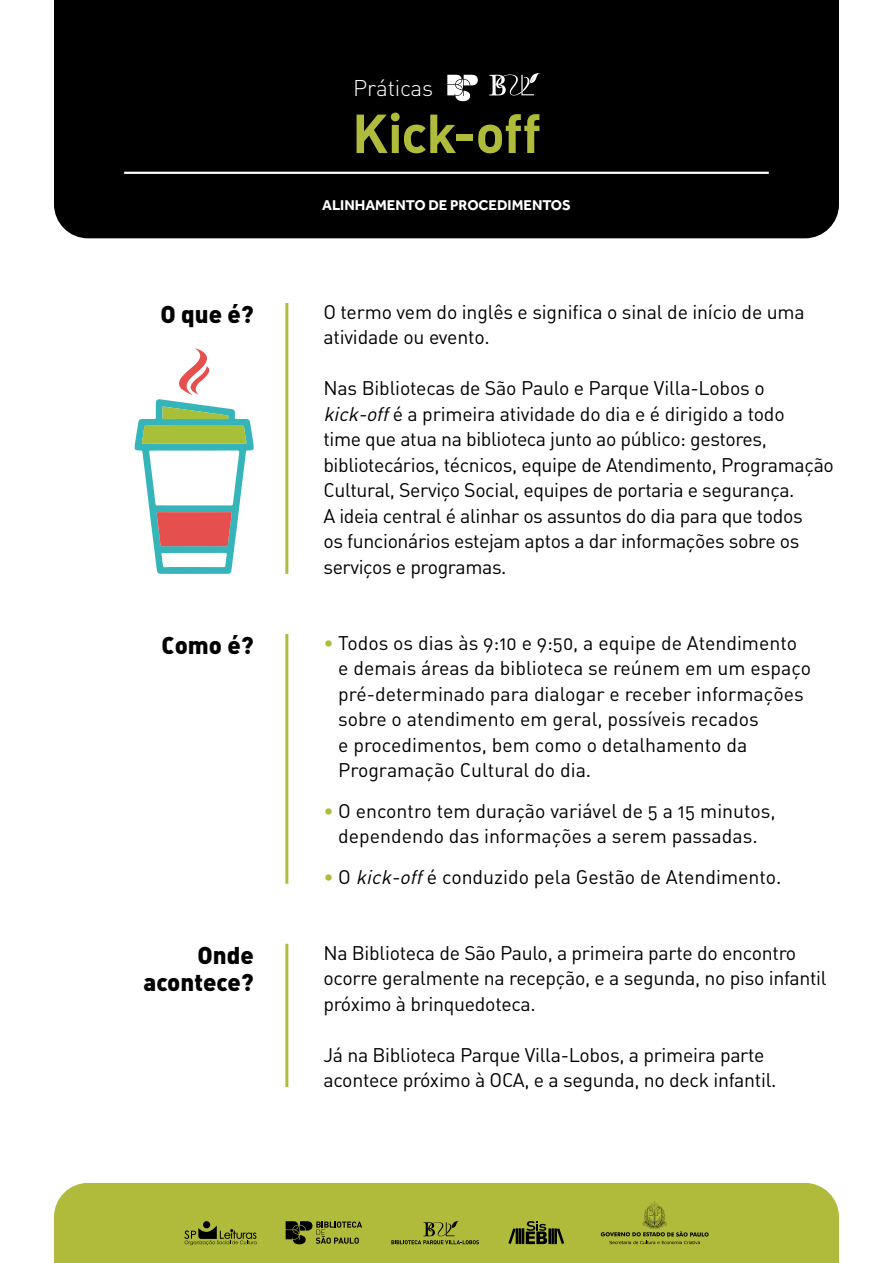
<style>
.page{position:relative;width:893px;height:1263px;background:#fff}
.page>*{position:absolute;margin:0;border:0;box-sizing:border-box;transform-origin:0 0}
.t1{font:54px "DIN Bold Alternate";letter-spacing:-.015em;color:#b0bb3b}
.t2{font:24px/27px "DIN Black Alternate";color:#000;text-align:right}
.t3{font:22.5px "DIN Light Alternate";letter-spacing:-.01em;color:#fff}
.t4{font:19.5px/25.5px "DIN Regular Alternate";letter-spacing:-.015em;color:#000}
.t5{font:700 14.7px "Effra";color:#fff}
.s1{font-style:italic}
.s2{color:#b0bb3b}
</style>
<div class="page">
<hr style="left:285px;top:303px;width:3px;height:271px;background:#b0bb3b">
<hr style="left:285px;top:944px;width:3px;height:143px;background:#b0bb3b">
<hr style="left:285px;top:634px;width:3px;height:250px;background:#b0bb3b">
<div style="left:54px;top:1183px;width:785px;height:80px;background:#b0bb3b"></div>
<div style="left:203px;top:1221px;width:7px;height:7px;background:#000;border-radius:50%"></div>
<svg style="left:184px;top:1225px;width:72px;height:20px"></svg>
<svg style="left:286px;top:1221px;width:76px;height:23px"></svg>
<svg style="left:391px;top:1221px;width:88px;height:23px"></svg>
<svg style="left:508px;top:1221px;width:56px;height:23px"></svg>
<svg style="left:601px;top:1201px;width:108px;height:43px"></svg>
<div style="left:54px;top:0;width:785px;height:238px;background:#000"></div>
<hr style="left:124px;top:172px;width:645px;height:2px;background:#fff">
<svg style="left:447px;top:75px;width:31px;height:26px"></svg>
<svg style="left:489px;top:72px;width:52px;height:24px"></svg>
<svg style="left:134px;top:348px;width:120px;height:226px"></svg>
<p class="t3" style="left:353px;top:74px;width:82px">Práticas</p>
<h1 class="t1" style="left:352px;top:98px;width:190px">Kick-off</h1>
<p class="t5" style="left:322px;top:196px;width:250px">ALINHAMENTO DE PROCEDIMENTOS</p>
<p class="t2" style="left:160px;top:300px;width:95px">O que é?</p>
<p class="t4" style="left:323px;top:299px;width:483px">O termo vem do inglês e significa o sinal de início de uma atividade ou evento.</p>
<p class="t4" style="left:323px;top:375px;width:512px">Nas Bibliotecas de São Paulo e Parque Villa-Lobos o <span class="s1">kick-off</span>é a primeira atividade do dia e é dirigido a todo<br>time que atua na biblioteca junto ao público: gestores, bibliotecários, técnicos, equipe de Atendimento, Programação Cultural, Serviço Social, equipes de portaria e segurança.<br>A ideia central é alinhar os assuntos do dia para que todos<br>os funcionários estejam aptos a dar informações sobre os serviços e programas.</p>
<p class="t2" style="left:162px;top:630px;width:94px">Como é?</p>
<p class="t4" style="left:338px;top:630px;width:474px;text-indent:-15px"><span class="s2">•</span> Todos os dias às 9:10 e 9:50, a equipe de Atendimento e demais áreas da biblioteca se reúnem em um espaço pré-determinado para dialogar e receber informações sobre o atendimento em geral, possíveis recados<br>e procedimentos, bem como o detalhamento da Programação Cultural do dia.</p>
<p class="t4" style="left:323px;top:798px;width:454px;text-align:center"><span class="s2">•</span> O encontro tem duração variável de 5 a 15 minutos, dependendo das informações a serem passadas.</p>
<p class="t4" style="left:323px;top:864px;width:460px"><span class="s2">•</span> O <span class="s1">kick-off</span>é conduzido pela Gestão de Atendimento.</p>
<p class="t2" style="left:143px;top:940px;width:112px">Onde acontece?</p>
<p class="t4" style="left:323px;top:939px;width:505px">Na Biblioteca de São Paulo, a primeira parte do encontro ocorre geralmente na recepção, e a segunda, no piso infantil próximo à brinquedoteca.</p>
<p class="t4" style="left:323px;top:1041px;width:455px">Já na Biblioteca Parque Villa-Lobos, a primeira parte acontece próximo à OCA, e a segunda, no deck infantil.</p>
</div>
